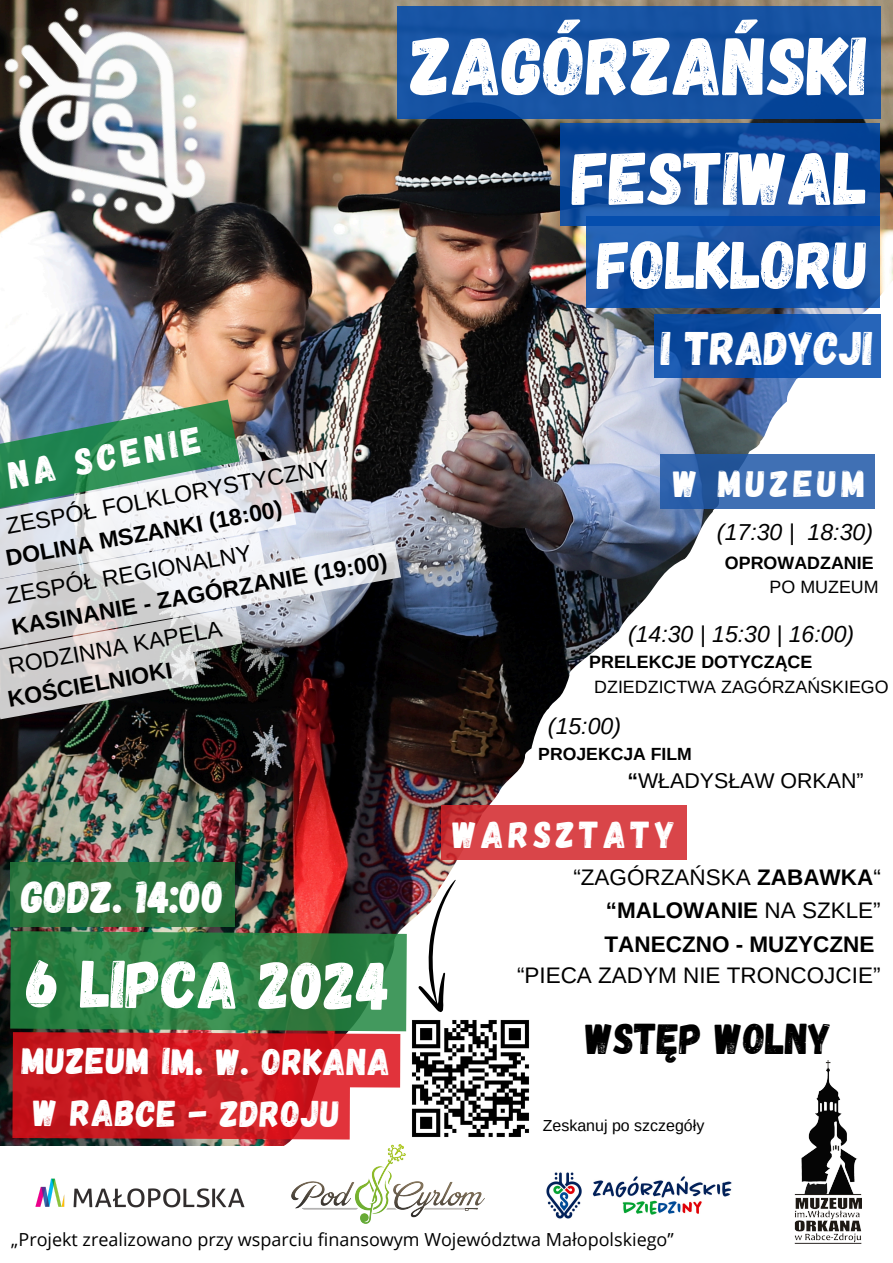
<style>
.page{position:relative;width:893px;height:1263px;background:#fff}
.page>*{position:absolute;margin:0;border:0;box-sizing:border-box;transform-origin:0 0}
.t1{font:82.5px "Gagalin";color:#fff}
.t2{font:75px "Gagalin";color:#fff}
.t3{font:67.65px "Gagalin";color:#fff}
.t4{font:67.5px "Gagalin";color:#fff}
.t5{font:47.03px "Gagalin";color:#fff}
.t6{font:45px "Gagalin";color:#fff}
.t7{font:43.05px "Gagalin";color:#000}
.t8{font:37.5px "Gagalin";letter-spacing:.12em;color:#fff}
.t9{font:37.28px/52.2px "Gagalin";letter-spacing:.02em;color:#fff}
.t10{font:italic 23.1px "Arimo";color:#000}
.t11{font:700 23.02px/32px "Arimo";color:#000}
.t12{font:23.02px/32.1px "Arimo";color:#000}
.t13{font:22.5px/31.5px "Arimo";color:#000;text-align:right}
.t14{font:700 22.5px "Arimo";color:#000}
.t15{font:21.38px "Arimo";color:#000}
.t16{font:18px "Open Sans";color:#000}
.t17{font:17.85px "Arimo";color:#000}
.t18{font:700 17.85px "Arimo";color:#000}
.t19{font:700 17.62px "Arimo";color:#000}
.t20{font:15.98px "Arimo";color:#000}
.s1{font-weight:400}
.s2{font-weight:700}
</style>
<div class="page">
<img style="left:0;top:0;width:893px;height:1146px">
<img style="left:217px;top:190px;width:676px;height:956px">
<img style="left:35px;top:1178px;width:210px;height:30px">
<img style="left:291px;top:1144px;width:193px;height:80px">
<img style="left:794px;top:1060px;width:67px;height:183px">
<img style="left:0;top:0;width:264px;height:273px">
<img style="left:546px;top:1172px;width:186px;height:47px">
<img style="left:510px;top:1016px;width:22px;height:124px">
<svg style="left:10px;top:879px;width:500px;height:261px"></svg>
<div style="left:660px;top:454px;width:214px;height:54px;background:#1e57a7;opacity:.85"></div>
<svg style="left:0;top:400px;width:240px;height:46px"></svg>
<svg style="left:0;top:649px;width:248px;height:70px"></svg>
<svg style="left:0;top:446px;width:356px;height:64px"></svg>
<svg style="left:0;top:510px;width:401px;height:139px"></svg>
<div style="left:441px;top:805px;width:246px;height:54px;background:#d32429;opacity:.85"></div>
<div style="left:398px;top:6px;width:482px;height:112px;background:#1753a3"></div>
<div style="left:653px;top:314px;width:227px;height:64px;background:#004aad;opacity:.85"></div>
<div style="left:560px;top:124px;width:320px;height:102px;background:#004aad;opacity:.85"></div>
<div style="left:586px;top:216px;width:293px;height:92px;background:#004aad;opacity:.85"></div>
<div style="left:11px;top:862px;width:224px;height:65px;background:#25773a;opacity:.85"></div>
<h5 class="t1" style="left:411px;top:12px;width:458px">ZAGÓRZAŃSKI</h5>
<p class="t2" style="left:572px;top:130px;width:297px">FESTIWAL</p>
<h6 class="t3" style="left:597px;top:221px;width:273px">FOLKLORU</h6>
<h6 class="t8" style="left:4px;top:452px;width:197px;rotate:-11deg">NA SCENIE</h6>
<h6 class="t12" style="left:4px;top:509px;width:329px;rotate:-10deg">ZESPÓŁ FOLKLORYSTYCZNY</h6>
<h4 class="t11" style="left:3px;top:542px;width:282px;rotate:-10deg">DOLINA MSZANKI (18:00)</h4>
<p class="t11" style="left:4px;top:580px;width:382px;rotate:-10deg"><span class="s1">ZESPÓŁ REGIONALNY<br></span>KASINANIE - ZAGÓRZANIE (19:00)</p>
<p class="t12" style="left:0;top:651px;width:224px;rotate:-10deg">RODZINNA KAPELA<br><span class="s2">KOŚCIELNIOKI</span></p>
<h6 class="t6" style="left:21px;top:867px;width:204px">godz. 14:00</h6>
<p class="t4" style="left:27px;top:940px;width:365px">6 LIPCA 2024</p>
<p class="t9" style="left:33px;top:1033px;width:358px;text-indent:-12px">MUZEUM IM. W. ORKANA<br>W RABCE - ZDROJU</p>
<h6 class="t5" style="left:661px;top:318px;width:213px">I TRADYCJI</h6>
<p class="t8" style="left:673px;top:459px;width:193px">W MUZEUM</p>
<h4 class="t10" style="left:717px;top:519px;width:158px">(17:30 | 18:30)</h4>
<p class="t18" style="left:725px;top:552px;width:150px">OPROWADZANIE</p>
<p class="t17" style="left:769px;top:577px;width:111px">PO MUZEUM</p>
<h2 class="t10" style="left:628px;top:621px;width:228px">(14:30 | 15:30 | 16:00)</h2>
<h6 class="t18" style="left:589px;top:652px;width:225px">PRELEKCJE DOTYCZĄCE</h6>
<h5 class="t17" style="left:594px;top:677px;width:296px">DZIEDZICTWA ZAGÓRZAŃSKIEGO</h5>
<p class="t10" style="left:548px;top:713px;width:75px">(15:00)</p>
<p class="t19" style="left:538px;top:744px;width:155px">PROJEKCJA FILM</p>
<p class="t15" style="left:627px;top:768px;width:238px"><span class="s2">“</span>WŁADYSŁAW ORKAN”</p>
<p class="t8" style="left:453px;top:810px;width:224px">WARSZTATY</p>
<p class="t13" style="left:573px;top:862px;width:309px">“ZAGÓRZAŃSKA <span class="s2">ZABAWKA</span>“</p>
<p class="t14" style="left:606px;top:897px;width:276px">“MALOWANIE <span class="s1">NA SZKLE”</span></p>
<h5 class="t13" style="left:517px;top:928px;width:365px"><span class="s2">TANECZNO - MUZYCZNE<br></span>“PIECA ZADYM NIE TRONCOJCIE”</h5>
<h5 class="t7" style="left:586px;top:1011px;width:248px">WSTĘp WOLNY</h5>
<p class="t20" style="left:543px;top:1117px;width:163px">Zeskanuj po szczegóły</p>
<p class="t16" style="left:11px;top:1226px;width:664px">„Projekt zrealizowano przy wsparciu finansowym Województwa Małopolskiego”</p>
</div>
